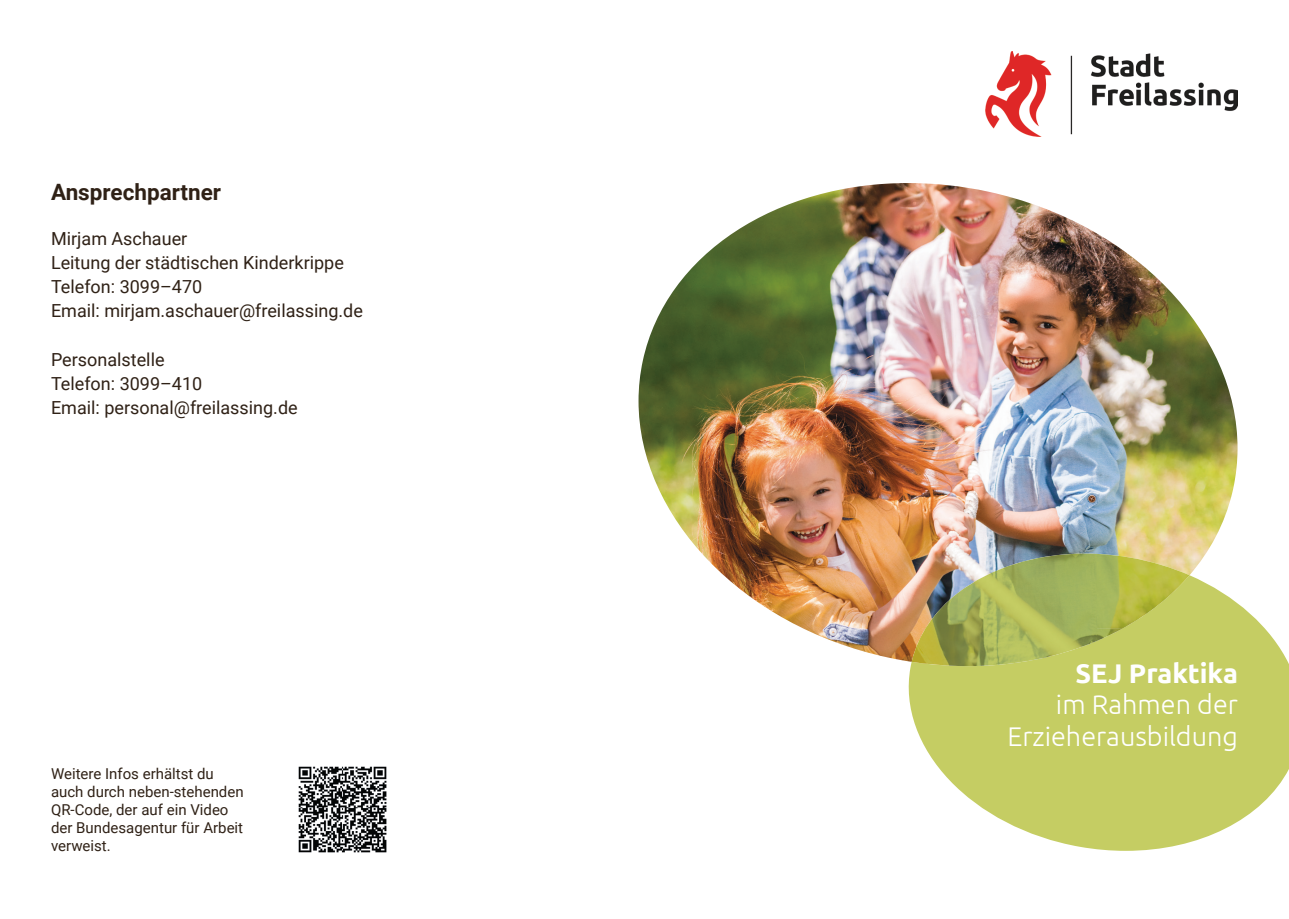
<style>
.page{position:relative;width:1289px;height:919px;background:#fff}
.page>*{position:absolute;margin:0;border:0;box-sizing:border-box;transform-origin:0 0}
.t1{font:300 27px/31.5px "Ubuntu";color:#fff;text-align:right}
.t2{font:700 27px "Ubuntu";color:#fff}
.t3{font:700 22.5px "Roboto";color:#2f2116}
.t4{font:18px/24px "Roboto";color:#2f2116}
.t5{font:15px/18px "Roboto";color:#2f2116}
</style>
<div class="page">
<img style="left:638px;top:183px;width:599px;height:476px">
<img style="left:985px;top:51px;width:252px;height:85px">
<svg style="left:896px;top:575px;width:392px;height:275px;fill:#c5cd63"></svg>
<img style="left:957px;top:553px;width:140px;height:113px">
<img style="left:1096px;top:554px;width:93px;height:74px">
<img style="left:911px;top:592px;width:47px;height:74px">
<img style="left:1096px;top:628px;width:26px;height:13px">
<img style="left:298px;top:766px;width:89px;height:87px">
<p class="t3" style="left:51px;top:176px;width:172px">Ansprechpartner</p>
<p class="t4" style="left:51px;top:226px;width:313px">Mirjam Aschauer<br>Leitung der städtischen Kinderkrippe<br>Telefon: 3099–470<br>Email: mirjam.aschauer@freilassing.de</p>
<p class="t4" style="left:51px;top:346px;width:248px">Personalstelle<br>Telefon: 3099–410<br>Email: personal@freilassing.de</p>
<p class="t5" style="left:51px;top:764px;width:194px">Weitere Infos erhältst du auch durch neben-stehenden<br>QR-Code, der auf ein Video der Bundesagentur für Arbeit verweist.</p>
<h1 class="t2" style="left:1075px;top:656px;width:164px">SEJ Praktika</h1>
<h1 class="t1" style="left:1007px;top:688px;width:232px">im Rahmen der<br>Erzieherausbildung</h1>
</div>
